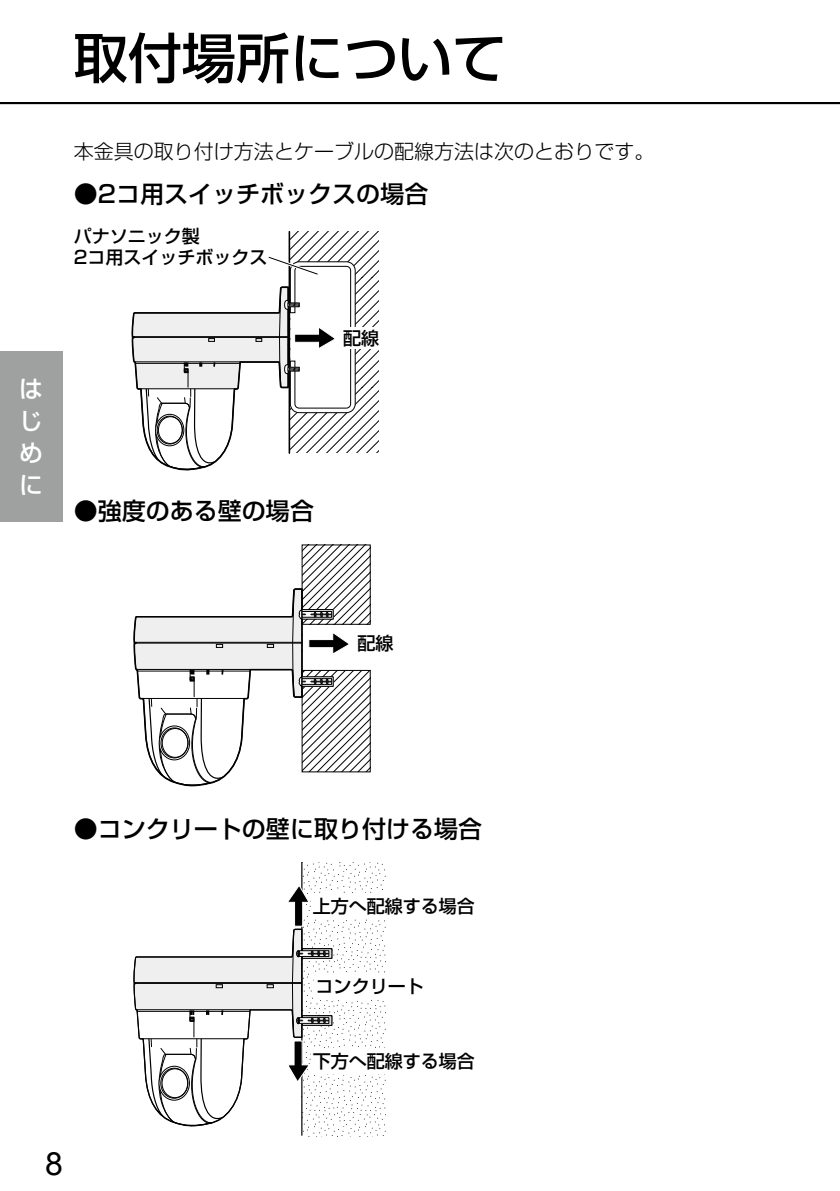
<style>
.page{position:relative;width:840px;height:1191px;background:#fff}
.page>*{position:absolute;margin:0;border:0;box-sizing:border-box;transform-origin:0 0}
.t1{font:500 54px "Shin Go Pro";color:#000}
.t2{font:32px "Arial";color:#000}
.t3{font:500 24px "Shin Go Pro";color:#000}
.t4{font:500 24px/32px "Shin Go Pro";color:#fff;text-align:justify}
.t5{font:300 20px "Shin Go Pro";color:#000}
.t6{font:500 18px/21.6px "Shin Go Pro";color:#000}
</style>
<div class="page">
<hr style="left:0;top:102px;width:839px;height:2px;background:#000">
<div style="left:0;top:351px;width:62px;height:171px;background:#9fa0a0"></div>
<svg style="left:289px;top:231px;width:89px;height:222px"></svg>
<hr style="left:288px;top:232px;width:2px;height:221px;background:#000">
<div style="left:340px;top:327px;width:46px;height:22px;background:#fff"></div>
<svg style="left:131px;top:253px;width:225px;height:217px"></svg>
<svg style="left:351px;top:672px;width:17px;height:98px"></svg>
<div style="left:301px;top:670px;width:69px;height:102px;border:1px solid #000"></div>
<svg style="left:303px;top:546px;width:65px;height:77px"></svg>
<div style="left:301px;top:544px;width:69px;height:81px;border:1px solid #000"></div>
<svg style="left:133px;top:587px;width:218px;height:199px"></svg>
<svg style="left:301px;top:863px;width:84px;height:273px"></svg>
<hr style="left:301px;top:862px;width:1px;height:273px;background:#000">
<div style="left:302px;top:948px;width:30px;height:10px;border:1px solid #000"></div>
<div style="left:302px;top:1015px;width:30px;height:10px;border:1px solid #000"></div>
<svg style="left:133px;top:883px;width:196px;height:244px"></svg>
<div style="left:314px;top:973px;width:136px;height:26px;background:#fff"></div>
<div style="left:311px;top:893px;width:136px;height:25px;background:#fff"></div>
<div style="left:311px;top:1048px;width:136px;height:26px;background:#fff"></div>
<h3 class="t4" style="left:19px;top:370px;width:25px">はじめに</h3>
<h1 class="t1" style="left:74px;top:14px;width:433px">取付場所について</h1>
<p class="t5" style="left:74px;top:135px;width:582px">本金具の取り付け方法とケーブルの配線方法は次のとおりです。</p>
<h3 class="t3" style="left:74px;top:174px;width:356px">●2コ用スイッチボックスの場合</h3>
<p class="t6" style="left:74px;top:223px;width:195px">パナソニック製<br>2コ用スイッチボックス</p>
<p class="t6" style="left:343px;top:325px;width:37px">配線</p>
<h3 class="t3" style="left:74px;top:491px;width:241px">●強度のある壁の場合</h3>
<p class="t6" style="left:357px;top:630px;width:37px">配線</p>
<h3 class="t3" style="left:74px;top:809px;width:409px">●コンクリートの壁に取り付ける場合</h3>
<p class="t6" style="left:312px;top:892px;width:163px">上方へ配線する場合</p>
<p class="t6" style="left:315px;top:973px;width:109px">コンクリート</p>
<p class="t6" style="left:312px;top:1048px;width:163px">下方へ配線する場合</p>
<h2 class="t2" style="left:45px;top:1142px;width:19px">8</h2>
</div>
